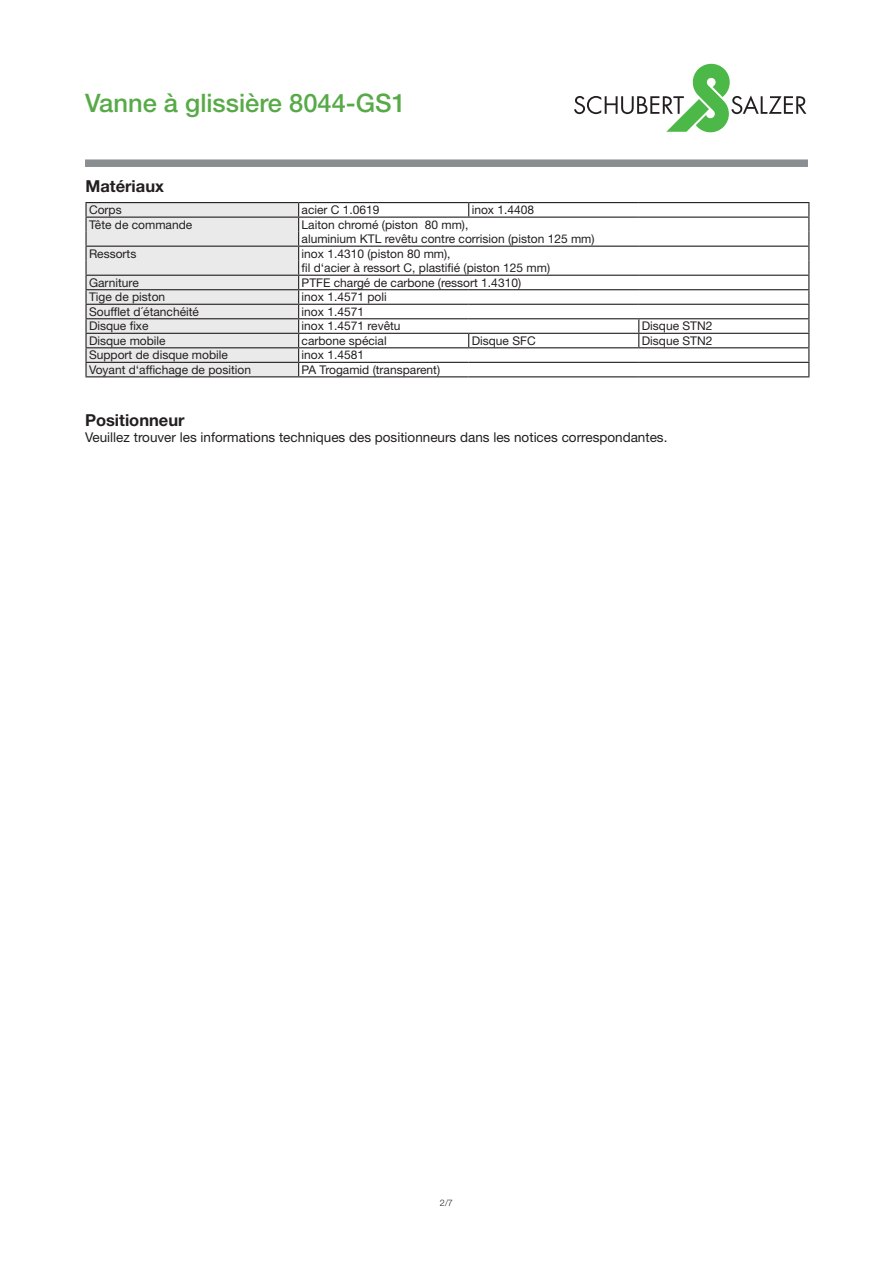
<style>
.page{position:relative;width:893px;height:1263px;background:#fff}
.page>*{position:absolute;margin:0;border:0;box-sizing:border-box;transform-origin:0 0}
.t1{font:500 25.5px "Helvetica Neue LT Std";color:#58aa48}
.Überschrift{font:700 16.5px "Helvetica Neue LT Std";color:#231f20}
.Text{font:13.5px "Helvetica Neue LT Std";color:#231f20}
.Text-2{font:12px "Helvetica Neue LT Std";color:#231f20}
.t2{font:300 9px "Helvetica Neue LT Std";color:#231f20}
</style>
<div class="page">
<div style="left:85px;top:159px;width:723px;height:8px;background:#898e90;border:2px solid #898e90"></div>
<svg style="left:574px;top:64px;width:232px;height:68px"></svg>
<svg style="left:299px;top:203px;width:509px;height:173px"></svg>
<svg style="left:468px;top:203px;width:1px;height:14px"></svg>
<hr style="left:85px;top:202px;width:214px;height:1px;background:#231f20">
<hr style="left:299px;top:202px;width:170px;height:1px;background:#231f20">
<hr style="left:469px;top:202px;width:170px;height:1px;background:#231f20">
<hr style="left:639px;top:202px;width:170px;height:1px;background:#231f20">
<hr style="left:299px;top:217px;width:170px;height:1px;background:#231f20">
<hr style="left:469px;top:217px;width:170px;height:1px;background:#231f20">
<hr style="left:639px;top:217px;width:170px;height:1px;background:#231f20">
<hr style="left:299px;top:246px;width:170px;height:1px;background:#231f20">
<hr style="left:469px;top:246px;width:170px;height:1px;background:#231f20">
<hr style="left:639px;top:246px;width:170px;height:1px;background:#231f20">
<svg style="left:468px;top:334px;width:1px;height:13px"></svg>
<svg style="left:638px;top:319px;width:1px;height:28px"></svg>
<svg style="left:85px;top:203px;width:214px;height:173px;background:#e3e3e3"></svg>
<hr style="left:85px;top:275px;width:214px;height:1px;background:#231f20">
<hr style="left:299px;top:275px;width:170px;height:1px;background:#231f20">
<hr style="left:469px;top:275px;width:170px;height:1px;background:#231f20">
<hr style="left:639px;top:275px;width:170px;height:1px;background:#231f20">
<hr style="left:85px;top:289px;width:214px;height:1px;background:#231f20">
<hr style="left:299px;top:289px;width:170px;height:1px;background:#231f20">
<hr style="left:469px;top:289px;width:170px;height:1px;background:#231f20">
<hr style="left:639px;top:289px;width:170px;height:1px;background:#231f20">
<hr style="left:85px;top:304px;width:214px;height:1px;background:#231f20">
<hr style="left:299px;top:304px;width:170px;height:1px;background:#231f20">
<hr style="left:469px;top:304px;width:170px;height:1px;background:#231f20">
<hr style="left:639px;top:304px;width:170px;height:1px;background:#231f20">
<hr style="left:85px;top:318px;width:214px;height:1px;background:#231f20">
<hr style="left:299px;top:318px;width:170px;height:1px;background:#231f20">
<hr style="left:469px;top:318px;width:170px;height:1px;background:#231f20">
<hr style="left:639px;top:318px;width:170px;height:1px;background:#231f20">
<hr style="left:85px;top:333px;width:214px;height:1px;background:#231f20">
<hr style="left:299px;top:333px;width:170px;height:1px;background:#231f20">
<hr style="left:469px;top:333px;width:170px;height:1px;background:#231f20">
<hr style="left:639px;top:333px;width:170px;height:1px;background:#231f20">
<hr style="left:85px;top:347px;width:214px;height:1px;background:#231f20">
<hr style="left:299px;top:347px;width:170px;height:1px;background:#231f20">
<hr style="left:469px;top:347px;width:170px;height:1px;background:#231f20">
<hr style="left:639px;top:347px;width:170px;height:1px;background:#231f20">
<hr style="left:85px;top:362px;width:214px;height:1px;background:#231f20">
<hr style="left:299px;top:362px;width:170px;height:1px;background:#231f20">
<hr style="left:469px;top:362px;width:170px;height:1px;background:#231f20">
<hr style="left:639px;top:362px;width:170px;height:1px;background:#231f20">
<hr style="left:85px;top:376px;width:214px;height:1px;background:#231f20">
<hr style="left:299px;top:376px;width:170px;height:1px;background:#231f20">
<hr style="left:469px;top:376px;width:170px;height:1px;background:#231f20">
<hr style="left:639px;top:376px;width:170px;height:1px;background:#231f20">
<svg style="left:808px;top:203px;width:1px;height:173px"></svg>
<p class="t1" style="left:85px;top:88px;width:322px">Vanne à glissière 8044-GS1</p>
<p class="Überschrift" style="left:85px;top:176px;width:80px">Matériaux</p>
<p class="Text-2" style="left:89px;top:203px;width:34px">Corps</p>
<p class="Text-2" style="left:302px;top:203px;width:80px">acier C 1.0619</p>
<p class="Text-2" style="left:472px;top:203px;width:64px">inox 1.4408</p>
<p class="Text-2" style="left:89px;top:217px;width:105px">Tête de commande</p>
<p class="Text-2" style="left:302px;top:217px;width:168px">Laiton chromé (piston 80 mm),</p>
<p class="Text-2" style="left:302px;top:232px;width:295px">aluminium KTL revêtu contre corrision (piston 125 mm)</p>
<p class="Text-2" style="left:89px;top:246px;width:49px">Ressorts</p>
<p class="Text-2" style="left:302px;top:246px;width:150px">inox 1.4310 (piston 80 mm),</p>
<p class="Text-2" style="left:302px;top:261px;width:250px">fil d‘acier à ressort C, plastifié (piston 125 mm)</p>
<p class="Text-2" style="left:89px;top:275px;width:51px">Garniture</p>
<p class="Text-2" style="left:302px;top:275px;width:221px">PTFE chargé de carbone (ressort 1.4310)</p>
<p class="Text-2" style="left:89px;top:290px;width:78px">Tige de piston</p>
<p class="Text-2" style="left:302px;top:290px;width:87px">inox 1.4571 poli</p>
<p class="Text-2" style="left:89px;top:304px;width:112px">Soufflet d´étanchéité</p>
<p class="Text-2" style="left:302px;top:304px;width:64px">inox 1.4571</p>
<p class="Text-2" style="left:89px;top:319px;width:61px">Disque fixe</p>
<p class="Text-2" style="left:302px;top:319px;width:100px">inox 1.4571 revêtu</p>
<p class="Text-2" style="left:642px;top:319px;width:72px">Disque STN2</p>
<p class="Text-2" style="left:89px;top:333px;width:78px">Disque mobile</p>
<p class="Text-2" style="left:302px;top:333px;width:87px">carbone spécial</p>
<p class="Text-2" style="left:472px;top:333px;width:66px">Disque SFC</p>
<p class="Text-2" style="left:642px;top:333px;width:72px">Disque STN2</p>
<p class="Text-2" style="left:89px;top:348px;width:140px">Support de disque mobile</p>
<p class="Text-2" style="left:302px;top:348px;width:64px">inox 1.4581</p>
<p class="Text-2" style="left:89px;top:362px;width:164px">Voyant d‘affichage de position</p>
<p class="Text-2" style="left:302px;top:362px;width:140px">PA Trogamid (transparent)</p>
<p class="Überschrift" style="left:85px;top:410px;width:101px">Positionneur</p>
<p class="Text" style="left:85px;top:429px;width:584px">Veuillez trouver les informations techniques des positionneurs dans les notices correspondantes.</p>
<p class="t2" style="left:440px;top:1197px;width:15px">2/7</p>
</div>
